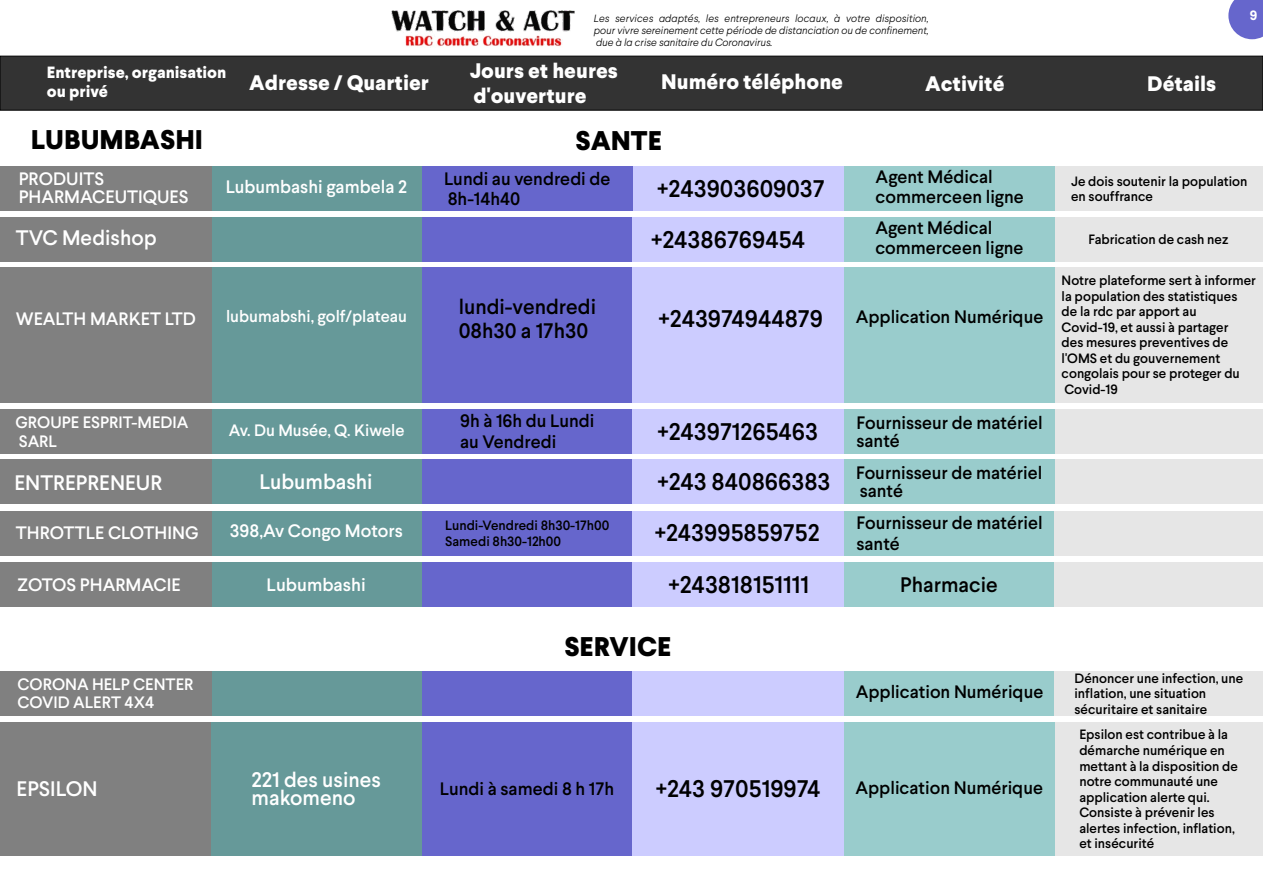
<style>
.page{position:relative;width:1263px;height:893px;background:#fff}
.page>*{position:absolute;margin:0;border:0;box-sizing:border-box;transform-origin:0 0}
.t1{font:800 27px "Larsseit";color:#000}
.t2{font:500 24px "Larsseit";color:#000}
.t3{font:500 24px "Larsseit";color:#fff}
.t4{font:500 21px/21px "Larsseit";color:#000}
.t5{font:800 21px/24.6px "Larsseit";color:#fff}
.t6{font:500 21px/18px "Larsseit";color:#fff}
.t7{font:500 18px/20.7px "Larsseit";color:#000}
.t8{font:500 18px/18px "Larsseit";color:#fff}
.t9{font:500 16.5px/18.9px "Larsseit";color:#fff}
.t10{font:800 16.35px/19px "Larsseit";color:#fff}
.t11{font:500 13.5px/15.5px "Larsseit";color:#000}
.t12{font:700 13.5px "Larsseit";color:#fff}
.t13{font:italic 300 10.5px/11.9px "Larsseit";color:#000;text-align:justify}
</style>
<div class="page">
<div style="left:211px;top:166px;width:211px;height:45px;background:#699"></div>
<div style="left:422px;top:166px;width:211px;height:45px;background:#66c"></div>
<div style="left:633px;top:166px;width:211px;height:45px;background:#ccf"></div>
<div style="left:844px;top:166px;width:211px;height:45px;background:#9cc"></div>
<div style="left:1055px;top:166px;width:208px;height:45px;background:#e6e6e6"></div>
<div style="left:0;top:166px;width:211px;height:45px;background:#808080"></div>
<div style="left:1054px;top:217px;width:209px;height:45px;background:#e6e6e6"></div>
<div style="left:1054px;top:409px;width:209px;height:45px;background:#e6e6e6"></div>
<div style="left:1054px;top:459px;width:209px;height:45px;background:#e6e6e6"></div>
<div style="left:211px;top:217px;width:211px;height:45px;background:#699"></div>
<div style="left:422px;top:217px;width:211px;height:45px;background:#66c"></div>
<div style="left:633px;top:217px;width:211px;height:45px;background:#ccf"></div>
<div style="left:844px;top:217px;width:210px;height:45px;background:#9cc"></div>
<div style="left:0;top:217px;width:211px;height:45px;background:#808080"></div>
<div style="left:211px;top:409px;width:211px;height:45px;background:#699"></div>
<div style="left:422px;top:409px;width:211px;height:45px;background:#66c"></div>
<div style="left:633px;top:409px;width:211px;height:45px;background:#ccf"></div>
<div style="left:844px;top:409px;width:210px;height:45px;background:#9cc"></div>
<div style="left:0;top:409px;width:211px;height:45px;background:#808080"></div>
<div style="left:211px;top:459px;width:211px;height:45px;background:#699"></div>
<div style="left:422px;top:459px;width:211px;height:45px;background:#66c"></div>
<div style="left:633px;top:459px;width:211px;height:45px;background:#ccf"></div>
<div style="left:844px;top:459px;width:210px;height:45px;background:#9cc"></div>
<div style="left:0;top:459px;width:211px;height:45px;background:#808080"></div>
<div style="left:211px;top:511px;width:211px;height:44px;background:#699"></div>
<div style="left:422px;top:511px;width:211px;height:44px;background:#66c"></div>
<div style="left:633px;top:511px;width:211px;height:44px;background:#ccf"></div>
<div style="left:844px;top:511px;width:210px;height:44px;background:#9cc"></div>
<div style="left:1054px;top:511px;width:209px;height:44px;background:#e6e6e6"></div>
<div style="left:0;top:511px;width:211px;height:44px;background:#808080"></div>
<div style="left:211px;top:562px;width:211px;height:45px;background:#699"></div>
<div style="left:422px;top:562px;width:211px;height:45px;background:#66c"></div>
<div style="left:633px;top:562px;width:211px;height:45px;background:#ccf"></div>
<div style="left:844px;top:562px;width:210px;height:45px;background:#9cc"></div>
<div style="left:1054px;top:562px;width:209px;height:45px;background:#e6e6e6"></div>
<div style="left:0;top:562px;width:211px;height:45px;background:#808080"></div>
<div style="left:1055px;top:267px;width:208px;height:135px;background:#e6e6e6"></div>
<div style="left:211px;top:267px;width:211px;height:135px;background:#699"></div>
<div style="left:422px;top:267px;width:211px;height:135px;background:#66c"></div>
<div style="left:633px;top:267px;width:211px;height:135px;background:#ccf"></div>
<div style="left:844px;top:267px;width:211px;height:135px;background:#9cc"></div>
<div style="left:0;top:267px;width:211px;height:135px;background:#808080"></div>
<div style="left:211px;top:671px;width:211px;height:45px;background:#699"></div>
<div style="left:422px;top:671px;width:211px;height:45px;background:#66c"></div>
<div style="left:633px;top:671px;width:211px;height:45px;background:#ccf"></div>
<div style="left:844px;top:671px;width:211px;height:45px;background:#9cc"></div>
<div style="left:1055px;top:671px;width:208px;height:45px;background:#e6e6e6"></div>
<div style="left:0;top:671px;width:211px;height:45px;background:#808080"></div>
<div style="left:1054px;top:722px;width:209px;height:134px;background:#e6e6e6"></div>
<div style="left:211px;top:722px;width:211px;height:134px;background:#699"></div>
<div style="left:422px;top:722px;width:210px;height:134px;background:#66c"></div>
<div style="left:632px;top:722px;width:212px;height:134px;background:#ccf"></div>
<div style="left:844px;top:722px;width:210px;height:134px;background:#9cc"></div>
<div style="left:0;top:722px;width:211px;height:134px;background:#808080"></div>
<svg style="left:0;top:55px;width:1263px;height:56px;fill:#333"></svg>
<img style="left:391px;top:10px;width:184px;height:37px">
<svg style="left:1228px;top:0;width:35px;height:39px"></svg>
<p class="t13" style="left:594px;top:14px;width:336px">Les services adaptés, les entrepreneurs locaux, à votre disposition, pour vivre sereinement cette période de distanciation ou de confinement, due à la crise sanitaire du Coronavirus.</p>
<p class="t10" style="left:47px;top:64px;width:181px">Entreprise, organisation ou privé</p>
<h3 class="t5" style="left:470px;top:61px;width:150px">Jours et heures d'ouverture</h3>
<h3 class="t5" style="left:249px;top:72px;width:181px">Adresse / Quartier</h3>
<h3 class="t5" style="left:661px;top:71px;width:183px">Numéro téléphone</h3>
<h3 class="t5" style="left:925px;top:73px;width:81px">Activité</h3>
<h3 class="t5" style="left:1147px;top:73px;width:70px">Détails</h3>
<h1 class="t1" style="left:31px;top:129px;width:174px">LUBUMBASHI</h1>
<h1 class="t1" style="left:575px;top:130px;width:88px">SANTE</h1>
<p class="t12" style="left:1250px;top:10px;width:9px">9</p>
<h3 class="t8" style="left:19px;top:171px;width:171px">PRODUITS<br>PHARMACEUTIQUES</h3>
<h2 class="t2" style="left:657px;top:179px;width:169px">+243903609037</h2>
<h3 class="t7" style="left:876px;top:168px;width:150px">Agent Médical commerceen ligne</h3>
<h2 class="t3" style="left:54px;top:230px;width:103px">BRALIMA</h2>
<h3 class="t4" style="left:665px;top:220px;width:148px">+243 999956155 +243 990107187</h3>
<h2 class="t2" style="left:901px;top:230px;width:95px">Boissons</h2>
<h3 class="t7" style="left:444px;top:170px;width:168px">Lundi au vendredi de<br>8h-14h40</h3>
<p class="t11" style="left:1071px;top:174px;width:178px">Je dois soutenir la population en souffrance</p>
<h3 class="t7" style="left:875px;top:218px;width:150px">Agent Médical commerceen ligne</h3>
<h3 class="t8" style="left:226px;top:179px;width:183px">Lubumbashi gambela 2</h3>
<h3 class="t6" style="left:16px;top:230px;width:142px">TVC Medishop</h3>
<h2 class="t2" style="left:651px;top:230px;width:155px">+24386769454</h2>
<p class="t11" style="left:1088px;top:233px;width:141px">Fabrication de cash nez</p>
<h3 class="t4" style="left:459px;top:296px;width:139px;line-height:24.2px">lundi-vendredi<br>08h30 a 17h30</h3>
<h3 class="t8" style="left:16px;top:311px;width:182px">WEALTH MARKET LTD</h3>
<p class="t9" style="left:226px;top:309px;width:183px">lubumabshi, golf/plateau</p>
<h2 class="t2" style="left:658px;top:309px;width:166px">+243974944879</h2>
<h3 class="t7" style="left:856px;top:308px;width:189px">Application Numérique</h3>
<p class="t9" style="left:229px;top:423px;width:177px">Av. Du Musée, Q. Kiwele</p>
<h3 class="t7" style="left:460px;top:412px;width:136px">9h à 16h du Lundi au Vendredi</h3>
<h2 class="t2" style="left:657px;top:422px;width:162px">+243971265463</h2>
<h3 class="t7" style="left:856px;top:415px;width:188px;line-height:18px">Fournisseur de matériel santé</h3>
<h2 class="t2" style="left:657px;top:472px;width:175px">+243 840866383</h2>
<h3 class="t7" style="left:856px;top:465px;width:188px;line-height:18px">Fournisseur de matériel santé</h3>
<p class="t9" style="left:15px;top:414px;width:175px">GROUPE ESPRIT-MEDIA<br>SARL</p>
<h2 class="t3" style="left:54px;top:422px;width:103px">BRALIMA</h2>
<h2 class="t2" style="left:654px;top:422px;width:171px">+243 9 005499</h2>
<h2 class="t2" style="left:902px;top:422px;width:95px">Boissons</h2>
<h2 class="t3" style="left:55px;top:472px;width:103px">BRALIMA</h2>
<h2 class="t2" style="left:711px;top:472px;width:110px">99 107147</h2>
<h2 class="t2" style="left:902px;top:473px;width:95px">Boissons</h2>
<h2 class="t3" style="left:54px;top:524px;width:103px">BRALIMA</h2>
<h2 class="t2" style="left:711px;top:524px;width:111px">992283517</h2>
<h2 class="t2" style="left:901px;top:524px;width:95px">Boissons</h2>
<h3 class="t6" style="left:15px;top:476px;width:149px">ENTREPRENEUR</h3>
<h3 class="t6" style="left:259px;top:475px;width:115px">Lubumbashi</h3>
<h3 class="t7" style="left:856px;top:514px;width:188px">Fournisseur de matériel santé</h3>
<h3 class="t8" style="left:230px;top:524px;width:175px">398,Av Congo Motors</h3>
<p class="t11" style="left:445px;top:519px;width:166px">Lundi-Vendredi 8h30-17h00<br>Samedi 8h30-12h00</p>
<h3 class="t8" style="left:267px;top:577px;width:101px">Lubumbashi</h3>
<h2 class="t2" style="left:655px;top:524px;width:166px">+243995859752</h2>
<h3 class="t8" style="left:16px;top:526px;width:184px">THROTTLE CLOTHING</h3>
<h2 class="t3" style="left:54px;top:575px;width:103px">BRALIMA</h2>
<h3 class="t4" style="left:665px;top:565px;width:148px">+243 999956155 +243 990107187</h3>
<h2 class="t2" style="left:901px;top:575px;width:95px">Boissons</h2>
<h2 class="t2" style="left:668px;top:575px;width:142px">+243818151111</h2>
<h3 class="t8" style="left:17px;top:577px;width:165px">ZOTOS PHARMACIE</h3>
<h3 class="t4" style="left:900px;top:576px;width:99px">Pharmacie</h3>
<p class="t9" style="left:18px;top:677px;width:177px;line-height:18px">CORONA HELP CENTER<br>COVID ALERT 4X4</p>
<h1 class="t1" style="left:564px;top:637px;width:108px">SERVICE</h1>
<h3 class="t7" style="left:856px;top:683px;width:189px">Application Numérique</h3>
<h3 class="t6" style="left:252px;top:773px;width:131px">221 des usines makomeno</h3>
<h3 class="t7" style="left:440px;top:780px;width:176px">Lundi à samedi 8 h 17h</h3>
<h3 class="t7" style="left:855px;top:779px;width:189px">Application Numérique</h3>
<h3 class="t6" style="left:17px;top:782px;width:83px">EPSILON</h3>
<h2 class="t2" style="left:656px;top:780px;width:166px">+243 970519974</h2>
<p class="t11" style="left:1061px;top:274px;width:196px">Notre plateforme sert à informer la population des statistiques de la rdc par apport au<br>Covid-19, et aussi à partager<br>des mesures preventives de l'OMS et du gouvernement congolais pour se proteger du<br>Covid-19</p>
<p class="t11" style="left:1074px;top:672px;width:170px">Dénoncer une infection, une inflation, une situation sécuritaire et sanitaire</p>
<p class="t11" style="left:1079px;top:728px;width:160px">Epsilon est contribue à la démarche numérique en mettant à la disposition de notre communauté une application alerte qui.<br>Consiste à prévenir les alertes infection, inflation, et insécurité</p>
</div>
